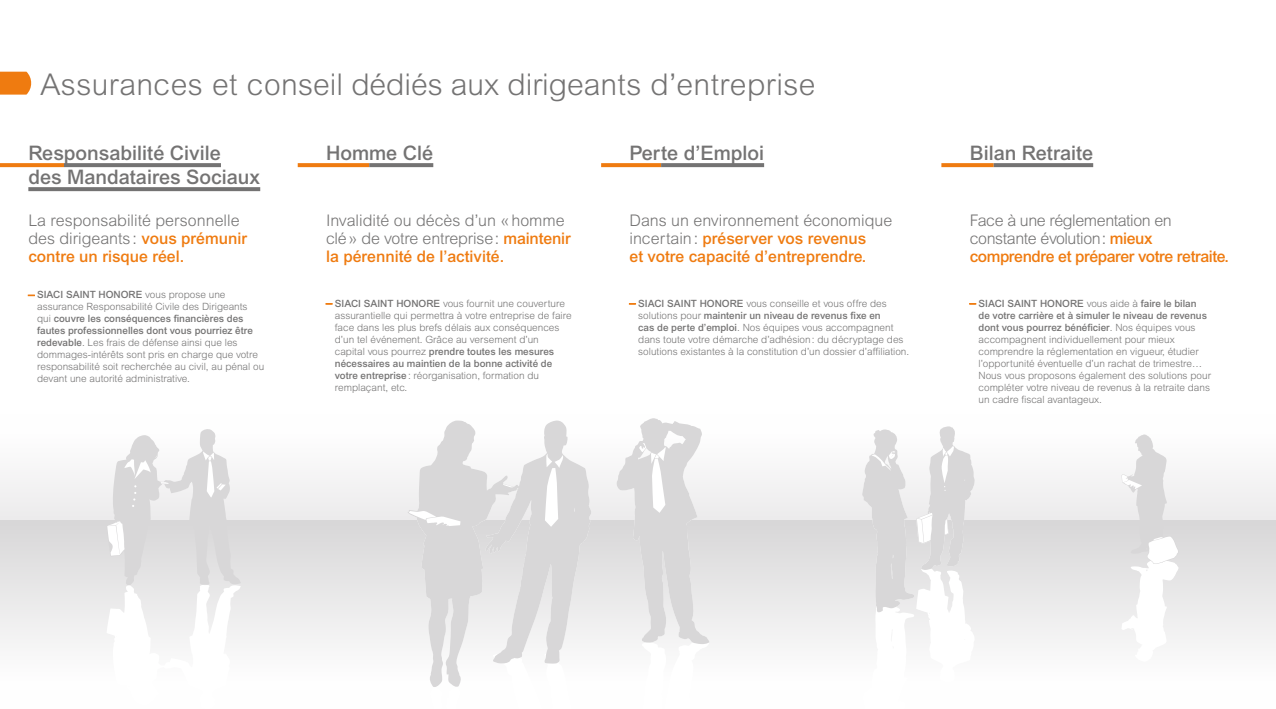
<style>
.page{position:relative;width:1276px;height:709px;background:#fff}
.page>*{position:absolute;margin:0;border:0;box-sizing:border-box;transform-origin:0 0}
.t1{font:300 30px "Arial";letter-spacing:.015em;color:#747373}
.t2{font:500 20px/24px "Arial";color:#747373}
.t3{font:300 16px/18px "Arial";letter-spacing:-.01em;color:#747373}
.t4{font:500 16px/18px "Arial";color:#ef7b10}
.t5{font:300 10px/12px "Arial";color:#747373}
.s1{font-weight:500;color:#ef7b10}
.s2{font-weight:500}
.s3{font-weight:300;color:#747373}
</style>
<div class="page">
<div style="left:0;top:520px;width:1276px;height:189px;background:linear-gradient(to bottom,#d8d7d8,#fff)"></div>
<div style="left:0;top:414px;width:1276px;height:106px;background:#f8f7f8"></div>
<svg style="left:862px;top:426px;width:112px;height:283px"></svg>
<svg style="left:616px;top:418px;width:93px;height:291px"></svg>
<svg style="left:407px;top:421px;width:184px;height:288px"></svg>
<svg style="left:1121px;top:434px;width:57px;height:227px"></svg>
<svg style="left:107px;top:429px;width:134px;height:280px"></svg>
<svg style="left:941px;top:163px;width:52px;height:4px"></svg>
<svg style="left:993px;top:163px;width:100px;height:4px"></svg>
<svg style="left:601px;top:163px;width:60px;height:4px"></svg>
<svg style="left:661px;top:163px;width:103px;height:4px"></svg>
<svg style="left:0;top:163px;width:64px;height:4px"></svg>
<svg style="left:64px;top:163px;width:157px;height:4px"></svg>
<svg style="left:28px;top:187px;width:232px;height:4px"></svg>
<svg style="left:298px;top:163px;width:71px;height:4px"></svg>
<svg style="left:369px;top:163px;width:64px;height:4px"></svg>
<svg style="left:0;top:72px;width:32px;height:23px"></svg>
<h1 class="t1" style="left:40px;top:67px;width:776px">Assurances et conseil dédiés aux dirigeants d’entreprise</h1>
<h2 class="t2" style="left:28px;top:141px;width:233px">Responsabilité Civile<br>des Mandataires Sociaux</h2>
<h3 class="t3" style="left:28px;top:211px;width:220px">La responsabilité personnelle des dirigeants: <span class="s1">vous prémunir contre un risque réel.</span></h3>
<p class="t5" style="left:37px;top:289px;width:229px;text-indent:-9px"><sup>_</sup> <span class="s2">SIACI SAINT HONORE</span> vous propose une assurance Responsabilité Civile des Dirigeants<br>qui <span class="s2">couvre les conséquences financières des fautes professionnelles dont vous pourriez être redevable</span>. Les frais de défense ainsi que les dommages-intérêts sont pris en charge que votre responsabilité soit recherchée au civil, au pénal ou devant une autorité administrative.</p>
<h2 class="t2" style="left:326px;top:141px;width:109px">Homme Clé</h2>
<h3 class="t3" style="left:326px;top:211px;width:246px">Invalidité ou décès d’un «homme clé» de votre entreprise: <span class="s1">maintenir la pérennité de l’activité.</span></h3>
<p class="t5" style="left:335px;top:297px;width:238px;text-indent:-9px"><sup>_</sup> <span class="s2">SIACI SAINT HONORE</span> vous fournit une couverture assurantielle qui permettra à votre entreprise de faire face dans les plus brefs délais aux conséquences d’un tel événement. Grâce au versement d’un<br>capital vous pourrez <span class="s2">prendre toutes les mesures nécessaires au maintien de la bonne activité de votre entreprise</span>: réorganisation, formation du remplaçant, etc.</p>
<h2 class="t2" style="left:629px;top:141px;width:136px">Perte d’Emploi</h2>
<h3 class="t4" style="left:629px;top:211px;width:264px"><span class="s3">Dans un environnement économique incertain:</span> préserver vos revenus<br>et votre capacité d’entreprendre.</h3>
<p class="t5" style="left:638px;top:297px;width:272px;text-indent:-9px"><sup>_</sup> <span class="s2">SIACI SAINT HONORE</span> vous conseille et vous offre des solutions pour <span class="s2">maintenir un niveau de revenus fixe en<br>cas de perte d’emploi</span>. Nos équipes vous accompagnent dans toute votre démarche d’adhésion: du décryptage des solutions existantes à la constitution d’un dossier d’affiliation.</p>
<h2 class="t2" style="left:969px;top:141px;width:125px">Bilan Retraite</h2>
<h3 class="t3" style="left:969px;top:211px;width:261px">Face à une réglementation en constante évolution: <span class="s1">mieux comprendre et préparer votre retraite.</span></h3>
<p class="t5" style="left:978px;top:297px;width:234px;text-indent:-9px"><sup>_</sup> <span class="s2">SIACI SAINT HONORE</span> vous aide à <span class="s2">faire le bilan<br>de votre carrière et à simuler le niveau de revenus dont vous pourrez bénéficier</span>. Nos équipes vous accompagnent individuellement pour mieux comprendre la réglementation en vigueur, étudier l’opportunité éventuelle d’un rachat de trimestre… Nous vous proposons également des solutions pour compléter votre niveau de revenus à la retraite dans un cadre fiscal avantageux.</p>
</div>
